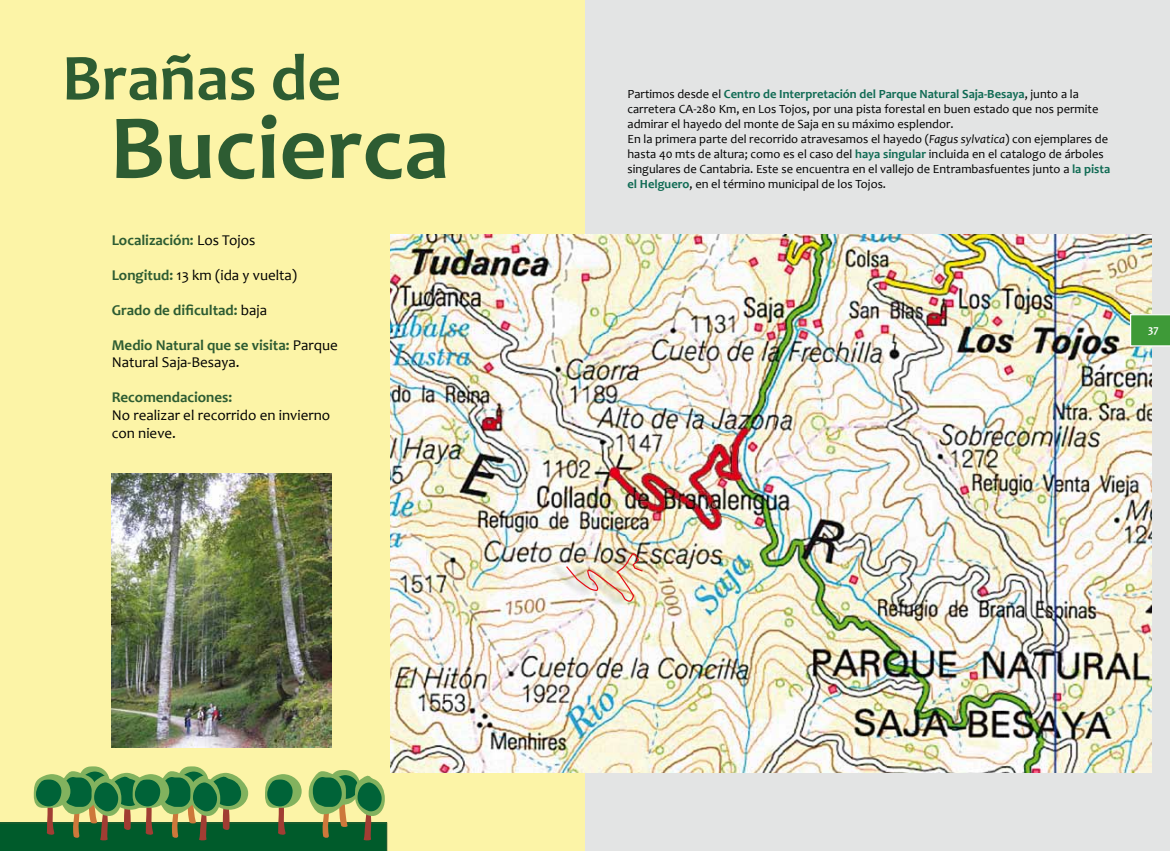
<style>
.page{position:relative;width:1170px;height:851px;background:#fff}
.page>*{position:absolute;margin:0;border:0;box-sizing:border-box;transform-origin:0 0}
.t1{font:700 92.5px "Candara";color:#2d5c32}
.t2{font:700 66.25px "Candara";color:#2d5c32}
.t3{font:15px/17.5px "Candara";color:#000}
.t4{font:700 15px "Candara";color:#2d5c32}
.t5{font:12.5px/15px "Candara";color:#000}
.t6{font:700 11.25px "Candara";color:#fff}
.s1{font-weight:400;color:#000}
.s2{font-weight:700;color:#2d5c32}
.s3{font-weight:700;color:#106b54}
.s4{font-style:italic}
</style>
<div class="page">
<div style="left:585px;top:0;width:584px;height:850px;background:#e3e4e4"></div>
<div style="left:0;top:0;width:584px;height:850px;background:#fcf4a7"></div>
<img style="left:112px;top:473px;width:219px;height:274px">
<img style="left:390px;top:235px;width:760px;height:537px">
<svg style="left:1129px;top:314px;width:40px;height:32px"></svg>
<div style="left:548px;top:546px;width:89px;height:61px;background:#000;opacity:.5"></div>
<img style="left:564px;top:552px;width:80px;height:50px">
<svg style="left:0;top:766px;width:387px;height:84px"></svg>
<h2 class="t2" style="left:62px;top:38px;width:281px">Brañas de</h2>
<h1 class="t1" style="left:110px;top:92px;width:341px">Bucierca</h1>
<p class="t4" style="left:112px;top:231px;width:145px">Localización: <span class="s1">Los Tojos</span></p>
<p class="t3" style="left:112px;top:266px;width:187px"><span class="s2">Longitud:</span> 13 km (ida y vuelta)</p>
<p class="t4" style="left:112px;top:301px;width:157px">Grado de dificultad: <span class="s1">baja</span></p>
<p class="t3" style="left:112px;top:336px;width:227px"><span class="s2">Medio Natural que se visita:</span> Parque<br>Natural Saja-Besaya.</p>
<p class="t4" style="left:112px;top:388px;width:122px">Recomendaciones:</p>
<p class="t3" style="left:112px;top:406px;width:220px">No realizar el recorrido en invierno con nieve.</p>
<p class="t5" style="left:627px;top:86px;width:484px">Partimos desde el <span class="s3">Centro de Interpretación del Parque Natural Saja-Besaya</span>, junto a la carretera CA-280 Km, en Los Tojos, por una pista forestal en buen estado que nos permite admirar el hayedo del monte de Saja en su máximo esplendor.<br>En la primera parte del recorrido atravesamos el hayedo (<span class="s4">Fagus sylvatica</span>) con ejemplares de hasta 40 mts de altura; como es el caso del <span class="s3">haya singular</span> incluida en el catalogo de árboles singulares de Cantabria. Este se encuentra en el vallejo de Entrambasfuentes junto a <span class="s3">la pista el Helguero</span>, en el término municipal de los Tojos.</p>
<p class="t6" style="left:1147px;top:322px;width:12px">37</p>
</div>
